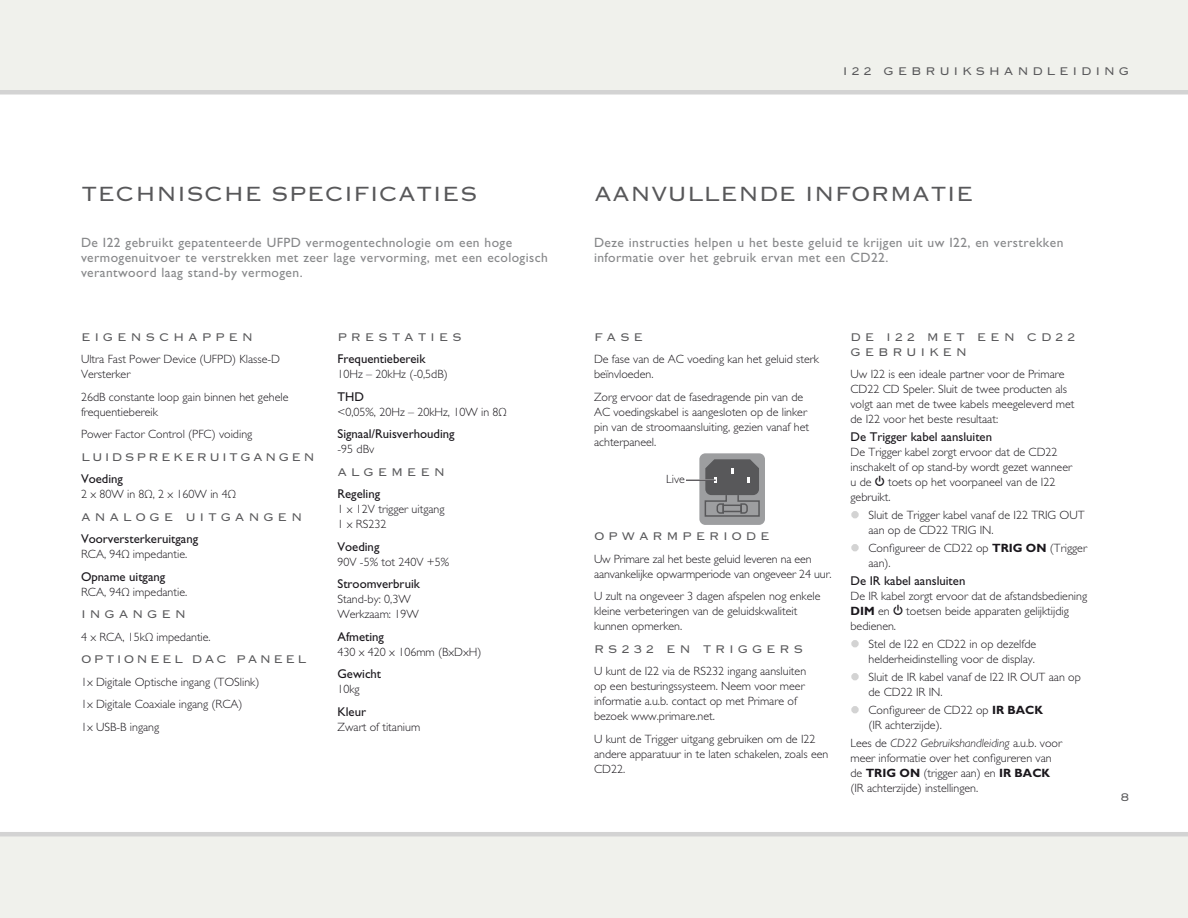
<style>
.page{position:relative;width:1188px;height:918px;background:#fff}
.page>*{position:absolute;margin:0;border:0;box-sizing:border-box;transform-origin:0 0}
.t1{font:27px "Lindgrensans";color:#58585a}
.t2{font:14.7px/15px "Lindgrensans";letter-spacing:.25em;color:#58585a}
.t3{font:14.7px "Lindgrensans";letter-spacing:.15em;color:#58585a}
.t4{font:13.5px/15px "Gill Sans";letter-spacing:.03em;color:#87888a}
.t5{font:12.75px "Gill Sans";color:#1a171c}
.t6{font:300 12px/15px "Gill Sans";color:#1a171c}
.s1{font-family:"Myriad Pro"}
.s2{font-family:"Hifi Controls";font-weight:400;font-size:12.75px}
.s3{font-size:18px;color:#d3d3d3}
.s4{font-weight:700}
.s5{font-style:italic}
</style>
<div class="page">
<div style="left:0;top:0;width:1188px;height:94px;background:#f0f1ec"></div>
<div style="left:0;top:832px;width:1188px;height:86px;background:#f0f1ec"></div>
<div style="left:699px;top:453px;width:66px;height:72px;background:#9d9ea0;border-radius:6px"></div>
<svg style="left:704px;top:459px;width:56px;height:58px"></svg>
<hr style="left:686px;top:479px;width:30px;height:2px;background:#fff">
<hr style="left:686px;top:480px;width:30px;height:1px;background:#1a171c">
<div style="left:851px;top:511px;width:8px;height:7px;border:3px solid #d3d3d3;border-radius:50%"></div>
<div style="left:851px;top:544px;width:8px;height:7px;border:3px solid #d3d3d3;border-radius:50%"></div>
<div style="left:851px;top:640px;width:8px;height:7px;border:3px solid #d3d3d3;border-radius:50%"></div>
<div style="left:851px;top:673px;width:8px;height:7px;border:3px solid #d3d3d3;border-radius:50%"></div>
<div style="left:851px;top:706px;width:8px;height:7px;border:3px solid #d3d3d3;border-radius:50%"></div>
<h1 class="t1" style="left:81px;top:180px;width:398px">TECHNISCHE SPECIFICATIES</h1>
<p class="t2" style="left:843px;top:63px;width:288px">I22 GEBRUIKSHANDLEIDING</p>
<h1 class="t1" style="left:594px;top:180px;width:381px">AANVULLENDE INFORMATIE</h1>
<p class="t4" style="left:81px;top:235px;width:468px">De I22 gebruikt gepatenteerde UFPD vermogentechnologie om een hoge vermogenuitvoer te verstrekken met zeer lage vervorming, met een ecologisch verantwoord laag stand-by vermogen.</p>
<p class="t4" style="left:594px;top:235px;width:471px">Deze instructies helpen u het beste geluid te krijgen uit uw I22, en verstrekken informatie over het gebruik ervan met een CD22.</p>
<p class="t2" style="left:81px;top:329px;width:174px">EIGENSCHAPPEN</p>
<p class="t6" style="left:81px;top:352px;width:201px">Ultra Fast Power Device (UFPD) Klasse-D<br>Versterker</p>
<p class="t6" style="left:81px;top:389px;width:209px">26dB constante loop gain binnen het gehele frequentiebereik</p>
<p class="t6" style="left:81px;top:427px;width:173px">Power Factor Control (PFC) voiding</p>
<p class="t3" style="left:81px;top:450px;width:235px">LUIDSPREKERUITGANGEN</p>
<p class="t5" style="left:81px;top:472px;width:43px">Voeding</p>
<p class="t6" style="left:81px;top:487px;width:157px">2 x 80W in 8<span class="s1">Ω</span>, 2 x 160W in 4<span class="s1">Ω</span></p>
<p class="t2" style="left:81px;top:509px;width:223px">ANALOGE UITGANGEN</p>
<p class="t5" style="left:81px;top:532px;width:119px">Voorversterkeruitgang</p>
<p class="t6" style="left:81px;top:547px;width:108px">RCA, 94<span class="s1">Ω</span> impedantie.</p>
<p class="t5" style="left:81px;top:569px;width:86px">Opname uitgang</p>
<p class="t6" style="left:81px;top:584px;width:108px">RCA, 94<span class="s1">Ω</span> impedantie.</p>
<p class="t2" style="left:81px;top:607px;width:107px">INGANGEN</p>
<p class="t6" style="left:81px;top:629px;width:131px">4 x RCA, 15k<span class="s1">Ω</span> impedantie.</p>
<p class="t3" style="left:81px;top:652px;width:227px">OPTIONEEL DAC PANEEL</p>
<p class="t6" style="left:81px;top:671px;width:180px;line-height:22.5px">1x Digitale Optische ingang (TOSlink)<br>1x Digitale Coaxiale ingang (RCA)<br>1x USB-B ingang</p>
<p class="t2" style="left:338px;top:329px;width:126px">PRESTATIES</p>
<p class="t5" style="left:338px;top:352px;width:90px">Frequentiebereik</p>
<p class="t6" style="left:338px;top:367px;width:112px">10Hz – 20kHz (-0,5dB)</p>
<p class="t5" style="left:338px;top:389px;width:28px">THD</p>
<p class="t6" style="left:338px;top:404px;width:171px">&lt;0,05%, 20Hz – 20kHz, 10W in 8<span class="s1">Ω</span></p>
<p class="t5" style="left:338px;top:427px;width:119px">Signaal/Ruisverhouding</p>
<p class="t6" style="left:338px;top:442px;width:38px">-95 dBv</p>
<p class="t2" style="left:338px;top:464px;width:109px">ALGEMEEN</p>
<p class="t5" style="left:338px;top:487px;width:44px">Regeling</p>
<p class="t6" style="left:338px;top:502px;width:109px">1 x 12V trigger uitgang<br>1 x RS232</p>
<p class="t5" style="left:338px;top:539px;width:43px">Voeding</p>
<p class="t6" style="left:338px;top:554px;width:113px">90V -5% tot 240V +5%</p>
<p class="t5" style="left:338px;top:577px;width:84px">Stroomverbruik</p>
<p class="t6" style="left:338px;top:592px;width:83px">Stand-by: 0,3W<br>Werkzaam: 19W</p>
<p class="t5" style="left:338px;top:629px;width:48px">Afmeting</p>
<p class="t6" style="left:338px;top:644px;width:146px">430 x 420 x 106mm (BxDxH)</p>
<p class="t5" style="left:338px;top:667px;width:45px">Gewicht</p>
<p class="t6" style="left:338px;top:682px;width:24px">10kg</p>
<p class="t5" style="left:338px;top:704px;width:30px">Kleur</p>
<p class="t6" style="left:338px;top:719px;width:84px">Zwart of titanium</p>
<p class="t2" style="left:594px;top:329px;width:51px">FASE</p>
<p class="t6" style="left:594px;top:352px;width:227px">De fase van de AC voeding kan het geluid sterk beïnvloeden.</p>
<p class="t6" style="left:594px;top:389px;width:217px">Zorg ervoor dat de fasedragende pin van de AC voedingskabel is aangesloten op de linker pin van de stroomaansluiting, gezien vanaf het achterpaneel.</p>
<p class="t6" style="left:666px;top:472px;width:20px">Live</p>
<p class="t2" style="left:594px;top:529px;width:177px">OPWARMPERIODE</p>
<p class="t6" style="left:594px;top:551px;width:239px">Uw Primare zal het beste geluid leveren na een aanvankelijke opwarmperiode van ongeveer 24 uur.</p>
<p class="t6" style="left:594px;top:589px;width:228px">U zult na ongeveer 3 dagen afspelen nog enkele kleine verbeteringen van de geluidskwaliteit kunnen opmerken.</p>
<p class="t2" style="left:594px;top:641px;width:211px">RS232 EN TRIGGERS</p>
<p class="t6" style="left:594px;top:664px;width:214px">U kunt de I22 via de RS232 ingang aansluiten op een besturingssysteem. Neem voor meer informatie a.u.b. contact op met Primare of bezoek www.primare.net.</p>
<p class="t6" style="left:594px;top:731px;width:236px">U kunt de Trigger uitgang gebruiken om de I22 andere apparatuur in te laten schakelen, zoals een<br>CD22.</p>
<p class="t2" style="left:850px;top:329px;width:227px">DE I22 MET EEN CD22<br>GEBRUIKEN</p>
<p class="t6" style="left:850px;top:367px;width:226px">Uw I22 is een ideale partner voor de Primare CD22 CD Speler. Sluit de twee producten als volgt aan met de twee kabels meegeleverd met de I22 voor het beste resultaat:</p>
<p class="t5" style="left:850px;top:430px;width:143px">De Trigger kabel aansluiten</p>
<p class="t6" style="left:850px;top:445px;width:223px">De Trigger kabel zorgt ervoor dat de CD22 inschakelt of op stand-by wordt gezet wanneer u de <span class="s2">O</span> toets op het voorpaneel van de I22 gebruikt.</p>
<p class="t6" style="left:868px;top:508px;width:218px;text-indent:-18px"><span class="s3">•</span> Sluit de Trigger kabel vanaf de I22 TRIG OUT aan op de CD22 TRIG IN.</p>
<p class="t6" style="left:868px;top:541px;width:220px;text-indent:-18px"><span class="s3">•</span> Configureer de CD22 op <span class="s4">TRIG ON</span> (Trigger aan).</p>
<p class="t5" style="left:850px;top:574px;width:116px">De IR kabel aansluiten</p>
<p class="t6" style="left:850px;top:589px;width:238px">De IR kabel zorgt ervoor dat de afstandsbediening<br><span class="s4">DIM</span> en <span class="s2">O</span> toetsen beide apparaten gelijktijdig bedienen.</p>
<p class="t6" style="left:850px;top:637px;width:187px;text-align:right"><span class="s3">•</span> Stel de I22 en CD22 in op dezelfde helderheidinstelling voor de display.</p>
<p class="t6" style="left:868px;top:670px;width:214px;text-indent:-18px"><span class="s3">•</span> Sluit de IR kabel vanaf de I22 IR OUT aan op de CD22 IR IN.</p>
<p class="t6" style="left:868px;top:703px;width:176px;text-indent:-18px"><span class="s3">•</span> Configureer de CD22 op <span class="s4">IR BACK </span>(IR achterzijde).</p>
<p class="t6" style="left:850px;top:736px;width:213px">Lees de <span class="s5">CD22 Gebruikshandleiding</span> a.u.b. voor meer informatie over het configureren van de <span class="s4">TRIG ON</span> (trigger aan) en <span class="s4">IR BACK </span>(IR achterzijde) instellingen.</p>
<p class="t2" style="left:1121px;top:790px;width:10px">8</p>
</div>
